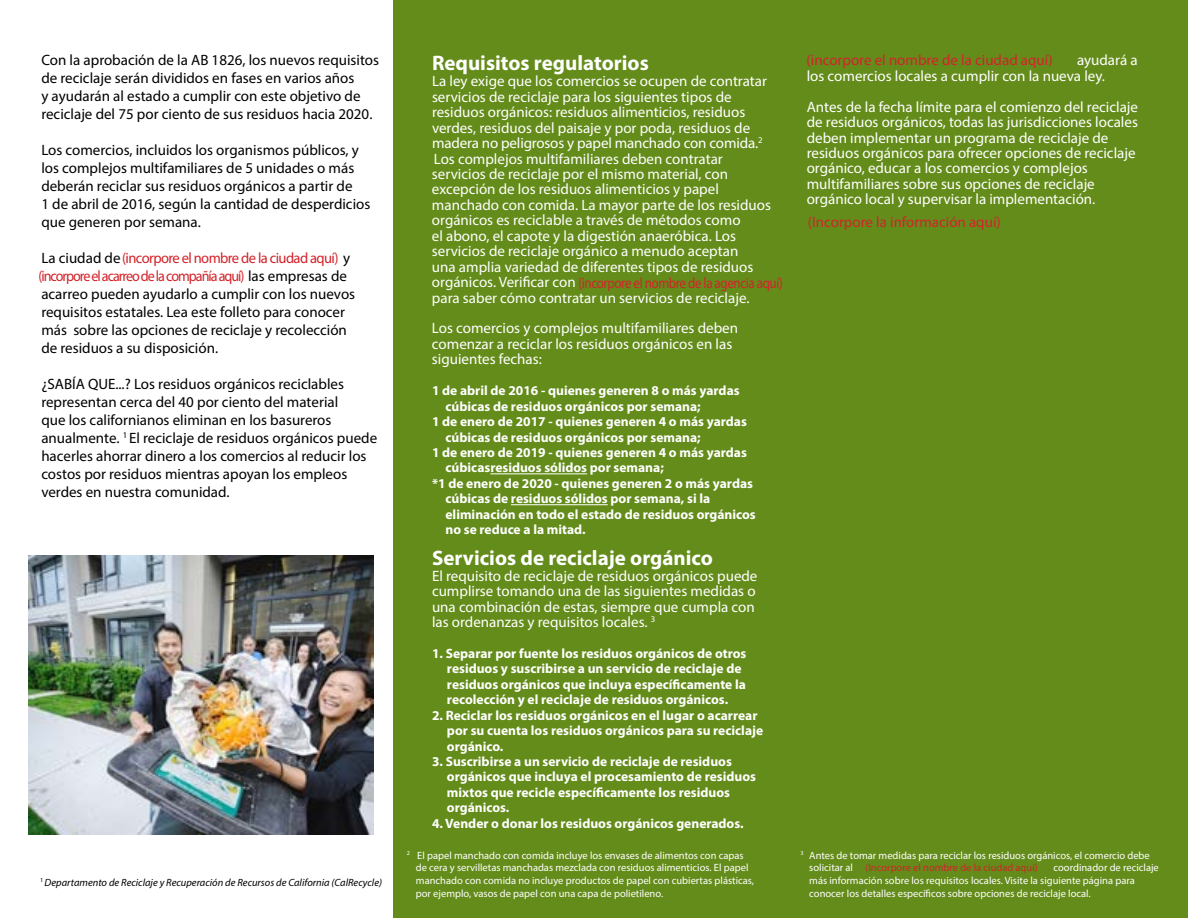
<style>
.page{position:relative;width:1188px;height:918px;background:#fff}
.page>*{position:absolute;margin:0;border:0;box-sizing:border-box;transform-origin:0 0}
.t1{font:700 21px "Myriad Pro";color:#fff}
.t2{font:15px/15.5px "Myriad Pro";color:#fff}
.t3{font:15px/18px "Myriad Pro";color:#000}
.t4{font:15px "Myriad Pro";color:#d2232a}
.t5{font:700 13.5px/15.5px "Myriad Pro";color:#fff}
.t6{font:10.5px/12.6px "Myriad Pro";color:#fff}
.t7{font:italic 10.5px "Myriad Pro";color:#000}
.s1{color:#d2232a}
</style>
<div class="page">
<div style="left:394px;top:0;width:794px;height:918px;background:#648c1a"></div>
<hr style="left:490px;top:474px;width:97px;height:1px;background:#fff">
<hr style="left:511px;top:504px;width:97px;height:1px;background:#fff">
<img style="left:28px;top:555px;width:346px;height:279px">
<p class="t3" style="left:41px;top:51px;width:339px">Con la aprobación de la AB 1826, los nuevos requisitos de reciclaje serán divididos en fases en varios años<br>y ayudarán al estado a cumplir con este objetivo de reciclaje del 75 por ciento de sus residuos hacia 2020.</p>
<p class="t3" style="left:41px;top:141px;width:331px">Los comercios, incluidos los organismos públicos, y los complejos multifamiliares de 5 unidades o más deberán reciclar sus residuos orgánicos a partir de<br>1 de abril de 2016, según la cantidad de desperdicios que generen por semana.</p>
<p class="t3" style="left:38px;top:249px;width:318px">La ciudad de<span class="s1">(incorpore el nombre de la ciudad aquí)</span> y <span class="s1">(incorpore el acarreo de la compañía aquí)</span> las empresas de acarreo pueden ayudarlo a cumplir con los nuevos requisitos estatales. Lea este folleto para conocer más sobre las opciones de reciclaje y recolección</p>
<p class="t3" style="left:41px;top:339px;width:178px">de residuos a su disposición.</p>
<p class="t3" style="left:41px;top:375px;width:337px">¿SABÍA QUE...? Los residuos orgánicos reciclables representan cerca del 40 por ciento del material<br>que los californianos eliminan en los basureros anualmente. <sup>1</sup> El reciclaje de residuos orgánicos puede hacerles ahorrar dinero a los comercios al reducir los costos por residuos mientras apoyan los empleos verdes en nuestra comunidad.</p>
<p class="t7" style="left:40px;top:876px;width:344px"><sup>1</sup> Departamento de Reciclaje y Recuperación de Recursos de California (CalRecycle)</p>
<h3 class="t1" style="left:432px;top:49px;width:218px">Requisitos regulatorios</h3>
<p class="t2" style="left:432px;top:73px;width:352px">La ley exige que los comercios se ocupen de contratar servicios de reciclaje para los siguientes tipos de residuos orgánicos: residuos alimenticios, residuos verdes, residuos del paisaje y por poda, residuos de madera no peligrosos y papel manchado con comida.<sup>2<br></sup>Los complejos multifamiliares deben contratar<br>servicios de reciclaje por el mismo material, con excepción de los residuos alimenticios y papel manchado con comida. La mayor parte de los residuos orgánicos es reciclable a través de métodos como<br>el abono, el capote y la digestión anaeróbica. Los servicios de reciclaje orgánico a menudo aceptan<br>una amplia variedad de diferentes tipos de residuos orgánicos. Verificar con <span class="s1">(incorpore el nombre de la agencia aquí) </span>para saber cómo contratar un servicios de reciclaje.</p>
<p class="t2" style="left:432px;top:320px;width:308px">Los comercios y complejos multifamiliares deben comenzar a reciclar los residuos orgánicos en las siguientes fechas:</p>
<p class="t5" style="left:432px;top:383px;width:309px">1 de abril de 2016 - quienes generen 8 o más yardas</p>
<p class="t5" style="left:446px;top:398px;width:257px">cúbicas de residuos orgánicos por semana;</p>
<p class="t5" style="left:432px;top:413px;width:316px">1 de enero de 2017 - quienes generen 4 o más yardas</p>
<p class="t5" style="left:446px;top:429px;width:257px">cúbicas de residuos orgánicos por semana;</p>
<p class="t5" style="left:432px;top:444px;width:316px">1 de enero de 2019 - quienes generen 4 o más yardas</p>
<p class="t5" style="left:446px;top:460px;width:220px">cúbicasresiduos sólidos por semana;</p>
<p class="t5" style="left:446px;top:475px;width:312px;text-indent:-14px">*1 de enero de 2020 - quienes generen 2 o más yardas cúbicas de residuos sólidos por semana, si la eliminación en todo el estado de residuos orgánicos no se reduce a la mitad.</p>
<h3 class="t1" style="left:432px;top:544px;width:282px">Servicios de reciclaje orgánico</h3>
<p class="t2" style="left:432px;top:568px;width:327px">El requisito de reciclaje de residuos orgánicos puede cumplirse tomando una de las siguientes medidas o una combinación de estas, siempre que cumpla con las ordenanzas y requisitos locales. <sup>3</sup></p>
<p class="t5" style="left:447px;top:645px;width:301px;text-indent:-15px">1. Separar por fuente los residuos orgánicos de otros residuos y suscribirse a un servicio de reciclaje de residuos orgánicos que incluya específicamente la recolección y el reciclaje de residuos orgánicos.</p>
<p class="t5" style="left:447px;top:707px;width:318px;text-indent:-15px">2. Reciclar los residuos orgánicos en el lugar o acarrear por su cuenta los residuos orgánicos para su reciclaje orgánico.</p>
<p class="t5" style="left:447px;top:753px;width:311px;text-indent:-15px">3. Suscribirse a un servicio de reciclaje de residuos orgánicos que incluya el procesamiento de residuos mixtos que recicle específicamente los residuos orgánicos.</p>
<p class="t5" style="left:432px;top:815px;width:313px">4. Vender o donar los residuos orgánicos generados.</p>
<p class="t2" style="left:807px;top:52px;width:332px;text-indent:270px">ayudará a los comercios locales a cumplir con la nueva ley.</p>
<p class="t2" style="left:807px;top:99px;width:333px">Antes de la fecha límite para el comienzo del reciclaje de residuos orgánicos, todas las jurisdicciones locales deben implementar un programa de reciclaje de residuos orgánicos para ofrecer opciones de reciclaje orgánico, educar a los comercios y complejos multifamiliares sobre sus opciones de reciclaje orgánico local y supervisar la implementación.</p>
<p class="t4" style="left:808px;top:213px;width:194px">(Incorpore la información aquí)</p>
<p class="t4" style="left:807px;top:51px;width:248px">(incorpore el nombre de la ciudad aquí)</p>
<p class="t6" style="left:416px;top:849px;width:340px;text-indent:-9px"><sup>2</sup> El papel manchado con comida incluye los envases de alimentos con capas de cera y servilletas manchadas mezclada con residuos alimenticios. El papel manchado con comida no incluye productos de papel con cubiertas plásticas, por ejemplo, vasos de papel con una capa de polietileno.</p>
<p class="t6" style="left:809px;top:849px;width:342px;text-indent:-9px"><sup>3</sup> Antes de tomar medidas para reciclar los residuos orgánicos, el comercio debe solicitar al <span class="s1">(Incorpore el nombre de la ciudad aquí)</span></p>
<p class="t6" style="left:809px;top:861px;width:351px;text-indent:244px">coordinador de reciclaje más información sobre los requisitos locales. Visite la siguiente página para conocer los detalles específicos sobre opciones de reciclaje local.</p>
</div>
